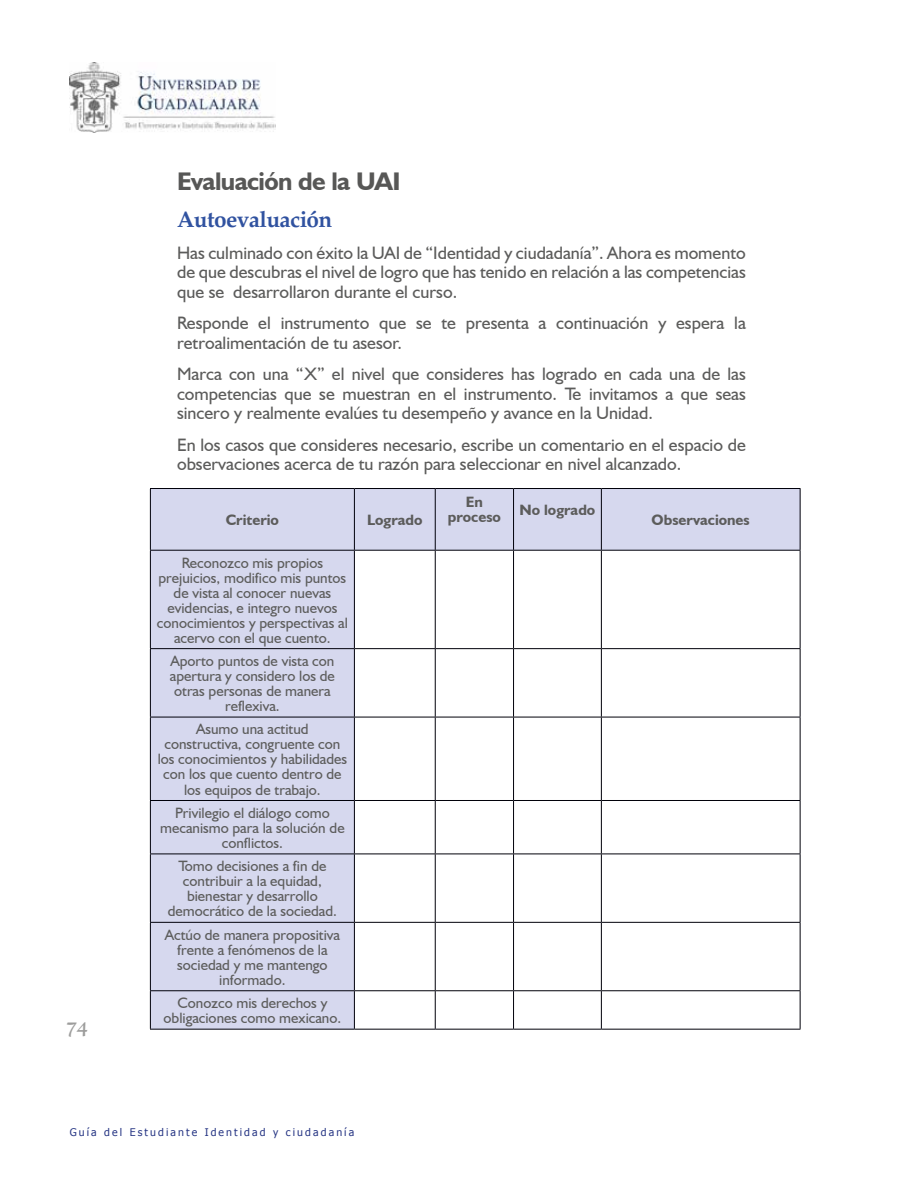
<style>
.page{position:relative;width:915px;height:1191px;background:#fff}
.page>*{position:absolute;margin:0;border:0;box-sizing:border-box;transform-origin:0 0}
.t1{font:700 25.5px "Humanist 521 BT";letter-spacing:-.025em;color:#575756}
.t2{font:700 22.5px "Palatino";letter-spacing:-.025em;color:#3052a0}
.t3{font:700 21px "Californian FB";color:#9d9d9c}
.t4{font:18px/19.5px "Humanist 521 BT";color:#5c5c5b;text-align:justify}
.t5{font:15px/15px "Humanist 521 BT";color:#5c5c5b;text-align:center}
.t6{font:700 15px/15px "Humanist 521 BT";color:#5c5c5b;text-align:center}
.t7{font:10.5px "Tahoma";letter-spacing:.2em;color:#273684}
</style>
<div class="page">
<img style="left:70px;top:63px;width:205px;height:70px">
<svg style="left:151px;top:489px;width:648px;height:539px"></svg>
<hr style="left:150px;top:488px;width:204px;height:1px;background:#00000a">
<hr style="left:354px;top:488px;width:81px;height:1px;background:#00000a">
<hr style="left:435px;top:488px;width:78px;height:1px;background:#00000a">
<hr style="left:513px;top:488px;width:88px;height:1px;background:#00000a">
<hr style="left:601px;top:488px;width:199px;height:1px;background:#00000a">
<hr style="left:150px;top:550px;width:204px;height:1px;background:#00000a">
<hr style="left:354px;top:550px;width:81px;height:1px;background:#00000a">
<hr style="left:435px;top:550px;width:78px;height:1px;background:#00000a">
<hr style="left:513px;top:550px;width:88px;height:1px;background:#00000a">
<hr style="left:601px;top:550px;width:199px;height:1px;background:#00000a">
<hr style="left:150px;top:648px;width:204px;height:1px;background:#00000a">
<hr style="left:354px;top:648px;width:81px;height:1px;background:#00000a">
<hr style="left:435px;top:648px;width:78px;height:1px;background:#00000a">
<hr style="left:513px;top:648px;width:88px;height:1px;background:#00000a">
<hr style="left:601px;top:648px;width:199px;height:1px;background:#00000a">
<hr style="left:150px;top:716px;width:204px;height:1px;background:#00000a">
<hr style="left:354px;top:716px;width:81px;height:1px;background:#00000a">
<hr style="left:435px;top:716px;width:78px;height:1px;background:#00000a">
<hr style="left:513px;top:716px;width:88px;height:1px;background:#00000a">
<hr style="left:601px;top:716px;width:199px;height:1px;background:#00000a">
<hr style="left:150px;top:800px;width:204px;height:1px;background:#00000a">
<hr style="left:354px;top:800px;width:81px;height:1px;background:#00000a">
<hr style="left:435px;top:800px;width:78px;height:1px;background:#00000a">
<hr style="left:513px;top:800px;width:88px;height:1px;background:#00000a">
<hr style="left:601px;top:800px;width:199px;height:1px;background:#00000a">
<hr style="left:150px;top:853px;width:204px;height:1px;background:#00000a">
<hr style="left:354px;top:853px;width:81px;height:1px;background:#00000a">
<hr style="left:435px;top:853px;width:78px;height:1px;background:#00000a">
<hr style="left:513px;top:853px;width:88px;height:1px;background:#00000a">
<hr style="left:601px;top:853px;width:199px;height:1px;background:#00000a">
<hr style="left:150px;top:922px;width:204px;height:1px;background:#00000a">
<hr style="left:354px;top:922px;width:81px;height:1px;background:#00000a">
<hr style="left:435px;top:922px;width:78px;height:1px;background:#00000a">
<hr style="left:513px;top:922px;width:88px;height:1px;background:#00000a">
<hr style="left:601px;top:922px;width:199px;height:1px;background:#00000a">
<hr style="left:150px;top:990px;width:204px;height:1px;background:#00000a">
<hr style="left:354px;top:990px;width:81px;height:1px;background:#00000a">
<hr style="left:435px;top:990px;width:78px;height:1px;background:#00000a">
<hr style="left:513px;top:990px;width:88px;height:1px;background:#00000a">
<hr style="left:601px;top:990px;width:199px;height:1px;background:#00000a">
<hr style="left:150px;top:1028px;width:204px;height:1px;background:#00000a">
<hr style="left:354px;top:1028px;width:81px;height:1px;background:#00000a">
<hr style="left:435px;top:1028px;width:78px;height:1px;background:#00000a">
<hr style="left:513px;top:1028px;width:88px;height:1px;background:#00000a">
<hr style="left:601px;top:1028px;width:199px;height:1px;background:#00000a">
<hr style="left:150px;top:489px;width:1px;height:61px;background:#00000a">
<hr style="left:150px;top:550px;width:1px;height:98px;background:#00000a">
<hr style="left:150px;top:649px;width:1px;height:67px;background:#00000a">
<hr style="left:150px;top:717px;width:1px;height:83px;background:#00000a">
<hr style="left:150px;top:801px;width:1px;height:52px;background:#00000a">
<hr style="left:150px;top:854px;width:1px;height:68px;background:#00000a">
<hr style="left:150px;top:922px;width:1px;height:68px;background:#00000a">
<hr style="left:150px;top:991px;width:1px;height:37px;background:#00000a">
<hr style="left:354px;top:489px;width:1px;height:61px;background:#00000a">
<hr style="left:434px;top:489px;width:1px;height:61px;background:#00000a">
<hr style="left:513px;top:489px;width:1px;height:61px;background:#00000a">
<hr style="left:600px;top:489px;width:1px;height:61px;background:#00000a">
<hr style="left:799px;top:489px;width:1px;height:61px;background:#00000a">
<hr style="left:354px;top:550px;width:1px;height:98px;background:#00000a">
<hr style="left:434px;top:550px;width:1px;height:98px;background:#00000a">
<hr style="left:513px;top:550px;width:1px;height:98px;background:#00000a">
<hr style="left:600px;top:550px;width:1px;height:98px;background:#00000a">
<hr style="left:799px;top:550px;width:1px;height:98px;background:#00000a">
<hr style="left:354px;top:649px;width:1px;height:67px;background:#00000a">
<hr style="left:434px;top:649px;width:1px;height:67px;background:#00000a">
<hr style="left:513px;top:649px;width:1px;height:67px;background:#00000a">
<hr style="left:600px;top:649px;width:1px;height:67px;background:#00000a">
<hr style="left:799px;top:649px;width:1px;height:67px;background:#00000a">
<hr style="left:354px;top:717px;width:1px;height:83px;background:#00000a">
<hr style="left:434px;top:717px;width:1px;height:83px;background:#00000a">
<hr style="left:513px;top:717px;width:1px;height:83px;background:#00000a">
<hr style="left:600px;top:717px;width:1px;height:83px;background:#00000a">
<hr style="left:799px;top:717px;width:1px;height:83px;background:#00000a">
<hr style="left:354px;top:801px;width:1px;height:52px;background:#00000a">
<hr style="left:434px;top:801px;width:1px;height:52px;background:#00000a">
<hr style="left:513px;top:801px;width:1px;height:52px;background:#00000a">
<hr style="left:600px;top:801px;width:1px;height:52px;background:#00000a">
<hr style="left:799px;top:801px;width:1px;height:52px;background:#00000a">
<hr style="left:354px;top:854px;width:1px;height:68px;background:#00000a">
<hr style="left:434px;top:854px;width:1px;height:68px;background:#00000a">
<hr style="left:513px;top:854px;width:1px;height:68px;background:#00000a">
<hr style="left:600px;top:854px;width:1px;height:68px;background:#00000a">
<hr style="left:799px;top:854px;width:1px;height:68px;background:#00000a">
<hr style="left:354px;top:922px;width:1px;height:68px;background:#00000a">
<hr style="left:434px;top:922px;width:1px;height:68px;background:#00000a">
<hr style="left:513px;top:922px;width:1px;height:68px;background:#00000a">
<hr style="left:600px;top:922px;width:1px;height:68px;background:#00000a">
<hr style="left:799px;top:922px;width:1px;height:68px;background:#00000a">
<hr style="left:354px;top:991px;width:1px;height:37px;background:#00000a">
<hr style="left:434px;top:991px;width:1px;height:37px;background:#00000a">
<hr style="left:513px;top:991px;width:1px;height:37px;background:#00000a">
<hr style="left:600px;top:991px;width:1px;height:37px;background:#00000a">
<hr style="left:799px;top:991px;width:1px;height:37px;background:#00000a">
<h1 class="t1" style="left:177px;top:165px;width:225px">Evaluación de la UAI</h1>
<h2 class="t2" style="left:177px;top:200px;width:157px">Autoevaluación</h2>
<p class="t4" style="left:177px;top:242px;width:570px">Has culminado con éxito la UAI de “Identidad y ciudadanía”. Ahora es momento de que descubras el nivel de logro que has tenido en relación a las competencias que se desarrollaron durante el curso.</p>
<p class="t4" style="left:177px;top:313px;width:570px">Responde el instrumento que se te presenta a continuación y espera la retroalimentación de tu asesor.</p>
<p class="t4" style="left:177px;top:364px;width:570px">Marca con una “X” el nivel que consideres has logrado en cada una de las competencias que se muestran en el instrumento. Te invitamos a que seas sincero y realmente evalúes tu desempeño y avance en la Unidad.</p>
<p class="t4" style="left:177px;top:434px;width:570px">En los casos que consideres necesario, escribe un comentario en el espacio de observaciones acerca de tu razón para seleccionar en nivel alcanzado.</p>
<h3 class="t3" style="left:67px;top:1017px;width:23px">74</h3>
<p class="t6" style="left:226px;top:512px;width:55px">Criterio</p>
<p class="t6" style="left:367px;top:512px;width:57px">Logrado</p>
<p class="t5" style="left:157px;top:554px;width:192px">Reconozco mis propios prejuicios, modifico mis puntos de vista al conocer nuevas evidencias, e integro nuevos conocimientos y perspectivas al acervo con el que cuento.</p>
<p class="t5" style="left:170px;top:653px;width:166px">Aporto puntos de vista con apertura y considero los de otras personas de manera reflexiva.</p>
<p class="t5" style="left:158px;top:721px;width:191px">Asumo una actitud constructiva, congruente con los conocimientos y habilidades con los que cuento dentro de los equipos de trabajo.</p>
<p class="t5" style="left:160px;top:805px;width:186px">Privilegio el diálogo como mecanismo para la solución de conflictos.</p>
<p class="t5" style="left:168px;top:858px;width:170px">Tomo decisiones a fin de contribuir a la equidad, bienestar y desarrollo democrático de la sociedad.</p>
<p class="t5" style="left:165px;top:926px;width:177px">Actúo de manera propositiva frente a fenómenos de la sociedad y me mantengo informado.</p>
<p class="t5" style="left:163px;top:995px;width:179px">Conozco mis derechos y obligaciones como mexicano.</p>
<p class="t6" style="left:447px;top:494px;width:54px">En proceso</p>
<p class="t6" style="left:519px;top:501px;width:77px">No logrado</p>
<p class="t7" style="left:70px;top:1125px;width:286px">Guía del Estudiante Identidad y ciudadanía</p>
<p class="t6" style="left:651px;top:512px;width:100px">Observaciones</p>
</div>
